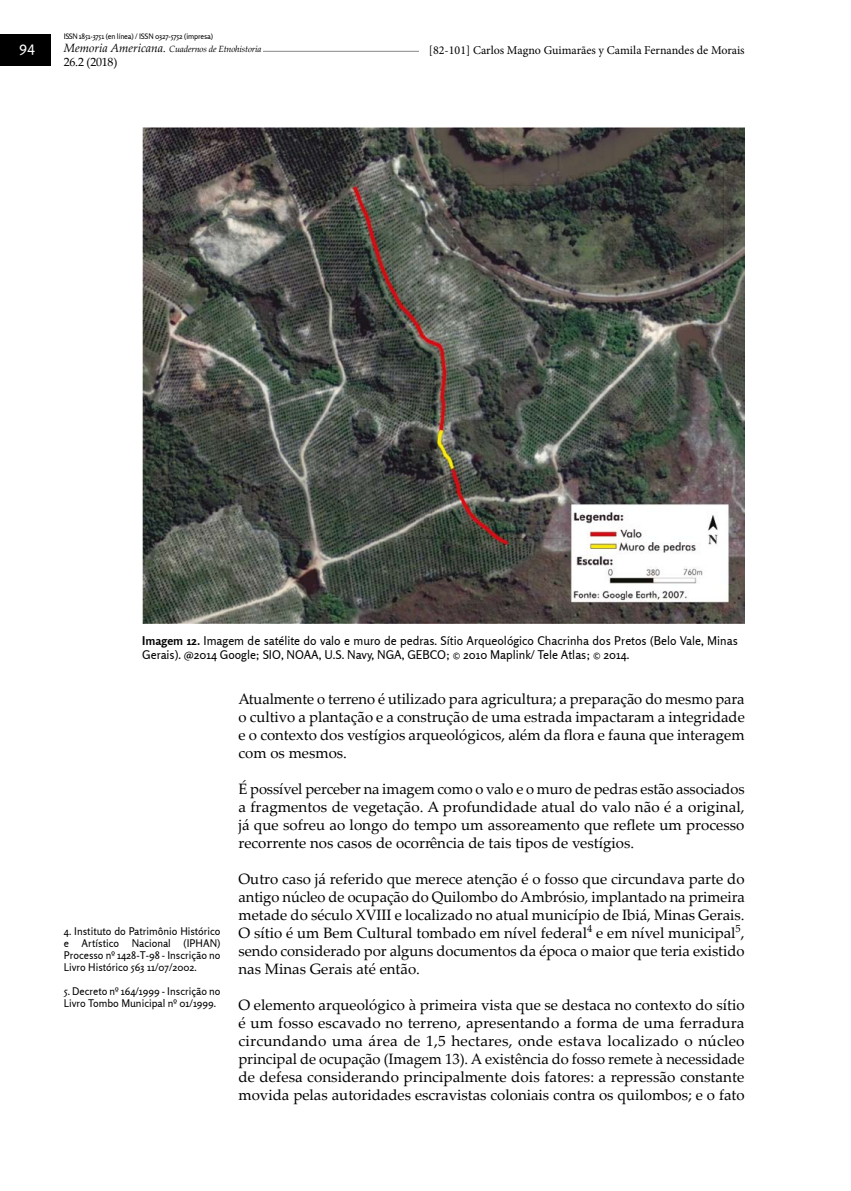
<style>
.page{position:relative;width:851px;height:1191px;background:#fff}
.page>*{position:absolute;margin:0;border:0;box-sizing:border-box;transform-origin:0 0}
.t1{font:15px/18px "Palatino Linotype";color:#000;text-align:justify}
.t2{font:15px "Rosario";color:#fff}
.t3{font:12px/13.5px "Rosario";color:#000}
.t4{font:12px "Minion Pro";color:#000}
.t5{font:12px "Palatino Linotype";letter-spacing:-.02em;color:#000}
.t6{font:10.5px/12px "Rosario";color:#000;text-align:justify}
.t7{font:italic 9px "Palatino Linotype";letter-spacing:-.02em;color:#000}
.t8{font:7.5px "Rosario";letter-spacing:-.02em;color:#000}
.s1{font-size:12px}
.s2{font-weight:700}
</style>
<div class="page">
<hr style="left:263px;top:51px;width:470px;height:1px;background:#878787">
<div style="left:0;top:35px;width:50px;height:31px;background:#000"></div>
<div style="left:419px;top:45px;width:325px;height:21px;background:#fff"></div>
<img style="left:142px;top:128px;width:602px;height:495px">
<p class="t8" style="left:64px;top:32px;width:151px">ISSN 1851-3751 (en línea) / ISSN 0327-5752 (impresa)</p>
<p class="t7" style="left:64px;top:43px;width:199px"><span class="s1">Memoria Americana.</span> Cuadernos de Etnohistoria</p>
<p class="t5" style="left:64px;top:53px;width:55px">26.2 (2018)</p>
<p class="t2" style="left:19px;top:38px;width:17px">94</p>
<p class="t4" style="left:429px;top:42px;width:317px">[82-101] Carlos Magno Guimarães y Camila Fernandes de Morais</p>
<p class="t3" style="left:142px;top:634px;width:597px"><span class="s2">Imagem 12.</span> Imagem de satélite do valo e muro de pedras. Sítio Arqueológico Chacrinha dos Pretos (Belo Vale, Minas<br>Gerais). <span class="s2">@</span>2014 Google; SIO, NOAA, U.S. Navy, NGA, GEBCO; © 2010 Maplink/ Tele Atlas; © 2014.</p>
<p class="t6" style="left:64px;top:925px;width:158px">4. Instituto do Patrimônio Histórico e Artístico Nacional (IPHAN)<br>Processo nº 1428-T-98 - Inscrição no Livro Histórico 563 11/07/2002.</p>
<p class="t6" style="left:64px;top:985px;width:158px">5. Decreto nº 164/1999 - Inscrição no<br>Livro Tombo Municipal nº 01/1999.</p>
<p class="t1" style="left:238px;top:689px;width:507px">Atualmente o terreno é utilizado para agricultura; a preparação do mesmo para o cultivo a plantação e a construção de uma estrada impactaram a integridade e o contexto dos vestígios arqueológicos, além da flora e fauna que interagem com os mesmos.</p>
<p class="t1" style="left:238px;top:779px;width:507px">É possível perceber na imagem como o valo e o muro de pedras estão associados a fragmentos de vegetação. A profundidade atual do valo não é a original, já que sofreu ao longo do tempo um assoreamento que reflete um processo recorrente nos casos de ocorrência de tais tipos de vestígios.</p>
<p class="t1" style="left:238px;top:869px;width:507px">Outro caso já referido que merece atenção é o fosso que circundava parte do antigo núcleo de ocupação do Quilombo do Ambrósio, implantado na primeira metade do século XVIII e localizado no atual município de Ibiá, Minas Gerais.<br>O sítio é um Bem Cultural tombado em nível federal<sup>4</sup> e em nível municipal<sup>5</sup>, sendo considerado por alguns documentos da época o maior que teria existido nas Minas Gerais até então.</p>
<p class="t1" style="left:238px;top:995px;width:507px">O elemento arqueológico à primeira vista que se destaca no contexto do sítio é um fosso escavado no terreno, apresentando a forma de uma ferradura circundando uma área de 1,5 hectares, onde estava localizado o núcleo principal de ocupação (Imagem 13). A existência do fosso remete à necessidade de defesa considerando principalmente dois fatores: a repressão constante movida pelas autoridades escravistas coloniais contra os quilombos; e o fato</p>
</div>
